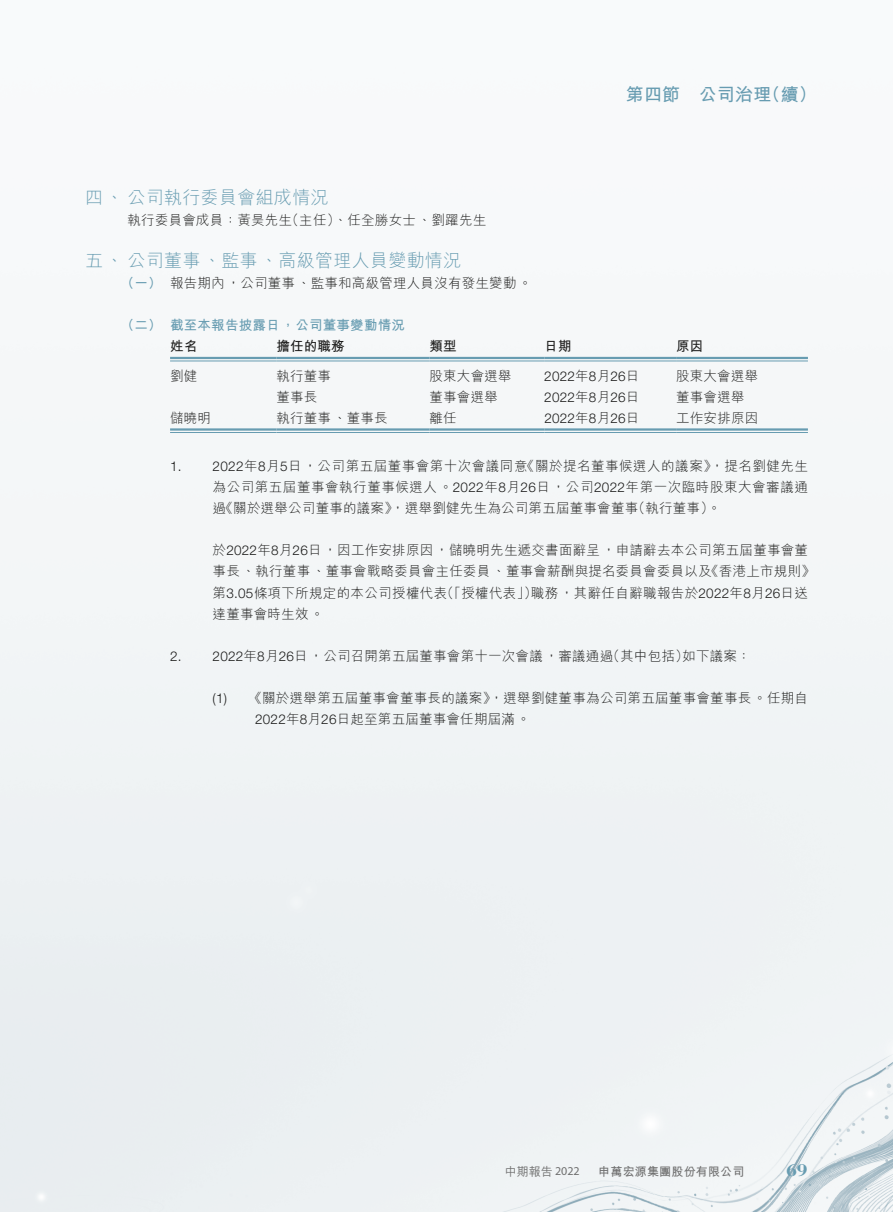
<style>
.page{position:relative;width:893px;height:1212px;background:#fff}
.page>*{position:absolute;margin:0;border:0;box-sizing:border-box;transform-origin:0 0}
.t1{font:300 18px "M Hei HK";letter-spacing:.015em;color:#679cb1}
.t2{font:700 18px "M Hei HK";letter-spacing:.01em;color:#679cb1}
.t3{font:700 18px "Bodoni Std";color:#679cb1}
.t4{font:300 13.5px/21px "M Hei HK";letter-spacing:.015em;color:#1c1c1b}
.t5{font:300 13.5px "Helvetica Neue LT Std";letter-spacing:.015em;color:#1c1c1b}
.t6{font:700 13.5px "M Hei HK";letter-spacing:.015em;color:#679cb1}
.t7{font:700 13.5px "M Hei HK";letter-spacing:.015em;color:#1c1c1b}
.t8{font:700 12px "M Hei HK";letter-spacing:.015em;color:#6f6f6f}
.t9{font:500 12px "M Hei HK";color:#6f6f6f}
.s1{font-weight:700;color:#679cb1}
.s2{font-family:"M Hei HK"}
.s3{font-family:"Helvetica Neue LT Std"}
.s4{font-family:"Myriad Pro";font-weight:400}
</style>
<div class="page">
<div style="left:0;top:356px;width:893px;height:856px;background:#f0f3f5"></div>
<hr style="left:170px;top:357px;width:106px;height:2px;background:#679cb1">
<hr style="left:170px;top:361px;width:106px;height:1px;background:#679cb1">
<hr style="left:276px;top:357px;width:153px;height:2px;background:#679cb1">
<hr style="left:276px;top:361px;width:153px;height:1px;background:#679cb1">
<hr style="left:429px;top:357px;width:115px;height:2px;background:#679cb1">
<hr style="left:429px;top:361px;width:115px;height:1px;background:#679cb1">
<hr style="left:544px;top:357px;width:132px;height:2px;background:#679cb1">
<hr style="left:544px;top:361px;width:132px;height:1px;background:#679cb1">
<hr style="left:676px;top:357px;width:132px;height:2px;background:#679cb1">
<hr style="left:676px;top:361px;width:132px;height:1px;background:#679cb1">
<hr style="left:170px;top:428px;width:106px;height:3px;background:#679cb1">
<hr style="left:170px;top:432px;width:106px;height:1px;background:#679cb1">
<hr style="left:276px;top:428px;width:153px;height:3px;background:#679cb1">
<hr style="left:276px;top:432px;width:153px;height:1px;background:#679cb1">
<hr style="left:429px;top:428px;width:115px;height:3px;background:#679cb1">
<hr style="left:429px;top:432px;width:115px;height:1px;background:#679cb1">
<hr style="left:544px;top:428px;width:132px;height:3px;background:#679cb1">
<hr style="left:544px;top:432px;width:132px;height:1px;background:#679cb1">
<hr style="left:676px;top:428px;width:132px;height:3px;background:#679cb1">
<hr style="left:676px;top:432px;width:132px;height:1px;background:#679cb1">
<h1 class="t2" style="left:626px;top:81px;width:193px">第四節 公司治理（續）</h1>
<h1 class="t1" style="left:85px;top:185px;width:245px">四、公司執行委員會組成情況</h1>
<p class="t4" style="left:128px;top:209px;width:360px">執行委員會成員：黃昊先生（主任）、任全勝女士、劉躍先生</p>
<h1 class="t1" style="left:85px;top:248px;width:378px">五、公司董事、監事、高級管理人員變動情況</h1>
<p class="t4" style="left:121px;top:272px;width:413px"><span class="s1">（一）</span> 報告期內，公司董事、監事和高級管理人員沒有發生變動。</p>
<p class="t6" style="left:121px;top:315px;width:286px">（二） 截至本報告披露日，公司董事變動情況</p>
<p class="t7" style="left:170px;top:336px;width:29px">姓名</p>
<p class="t7" style="left:276px;top:336px;width:70px">擔任的職務</p>
<p class="t7" style="left:429px;top:336px;width:29px">類型</p>
<p class="t7" style="left:544px;top:336px;width:29px">日期</p>
<p class="t7" style="left:676px;top:336px;width:29px">原因</p>
<p class="t4" style="left:170px;top:365px;width:29px">劉健</p>
<p class="t4" style="left:276px;top:365px;width:56px">執行董事</p>
<p class="t4" style="left:429px;top:365px;width:84px">股東大會選舉</p>
<p class="t5" style="left:544px;top:368px;width:97px">2022<span class="s2">年</span>8<span class="s2">月</span>26<span class="s2">日</span></p>
<p class="t4" style="left:676px;top:365px;width:84px">股東大會選舉</p>
<p class="t4" style="left:276px;top:386px;width:42px">董事長</p>
<p class="t4" style="left:429px;top:386px;width:70px">董事會選舉</p>
<p class="t5" style="left:544px;top:389px;width:97px">2022<span class="s2">年</span>8<span class="s2">月</span>26<span class="s2">日</span></p>
<p class="t4" style="left:676px;top:386px;width:70px">董事會選舉</p>
<p class="t4" style="left:170px;top:407px;width:42px">儲曉明</p>
<p class="t4" style="left:276px;top:407px;width:113px">執行董事、董事長</p>
<p class="t4" style="left:429px;top:407px;width:29px">離任</p>
<p class="t5" style="left:544px;top:410px;width:97px">2022<span class="s2">年</span>8<span class="s2">月</span>26<span class="s2">日</span></p>
<p class="t4" style="left:676px;top:407px;width:84px">工作安排原因</p>
<p class="t4" style="left:213px;top:455px;width:597px;text-align:justify;text-indent:-43px"><span class="s3">1. 2022</span>年<span class="s3">8</span>月<span class="s3">5</span>日，公司第五屆董事會第十次會議同意《關於提名董事候選人的議案》，提名劉健先生為公司第五屆董事會執行董事候選人。<span class="s3">2022</span>年<span class="s3">8</span>月<span class="s3">26</span>日，公司<span class="s3">2022</span>年第一次臨時股東大會審議通過《關於選舉公司董事的議案》，選舉劉健先生為公司第五屆董事會董事（執行董事）。</p>
<p class="t4" style="left:213px;top:539px;width:604px">於<span class="s3">2022</span>年<span class="s3">8</span>月<span class="s3">26</span>日，因工作安排原因，儲曉明先生遞交書面辭呈，申請辭去本公司第五屆董事會董事長、執行董事、董事會戰略委員會主任委員、董事會薪酬與提名委員會委員以及《香港上市規則》第<span class="s3">3.05</span>條項下所規定的本公司授權代表（「授權代表」）職務，其辭任自辭職報告於<span class="s3">2022</span>年<span class="s3">8</span>月<span class="s3">26</span>日送達董事會時生效。</p>
<p class="t4" style="left:170px;top:644px;width:582px"><span class="s3">2. 2022</span>年<span class="s3">8</span>月<span class="s3">26</span>日，公司召開第五屆董事會第十一次會議，審議通過（其中包括）如下議案：</p>
<p class="t4" style="left:255px;top:686px;width:554px;text-indent:-43px"><span class="s3">(1)</span> 《關於選舉第五屆董事會董事長的議案》，選舉劉健董事為公司第五屆董事會董事長。任期自<br><span class="s3">2022</span>年<span class="s3">8</span>月<span class="s3">26</span>日起至第五屆董事會任期屆滿。</p>
<p class="t9" style="left:505px;top:1162px;width:76px">中期報告 <span class="s4">2022</span></p>
<p class="t8" style="left:598px;top:1162px;width:148px">申萬宏源集團股份有限公司</p>
<h1 class="t3" style="left:786px;top:1159px;width:23px">69</h1>
</div>
